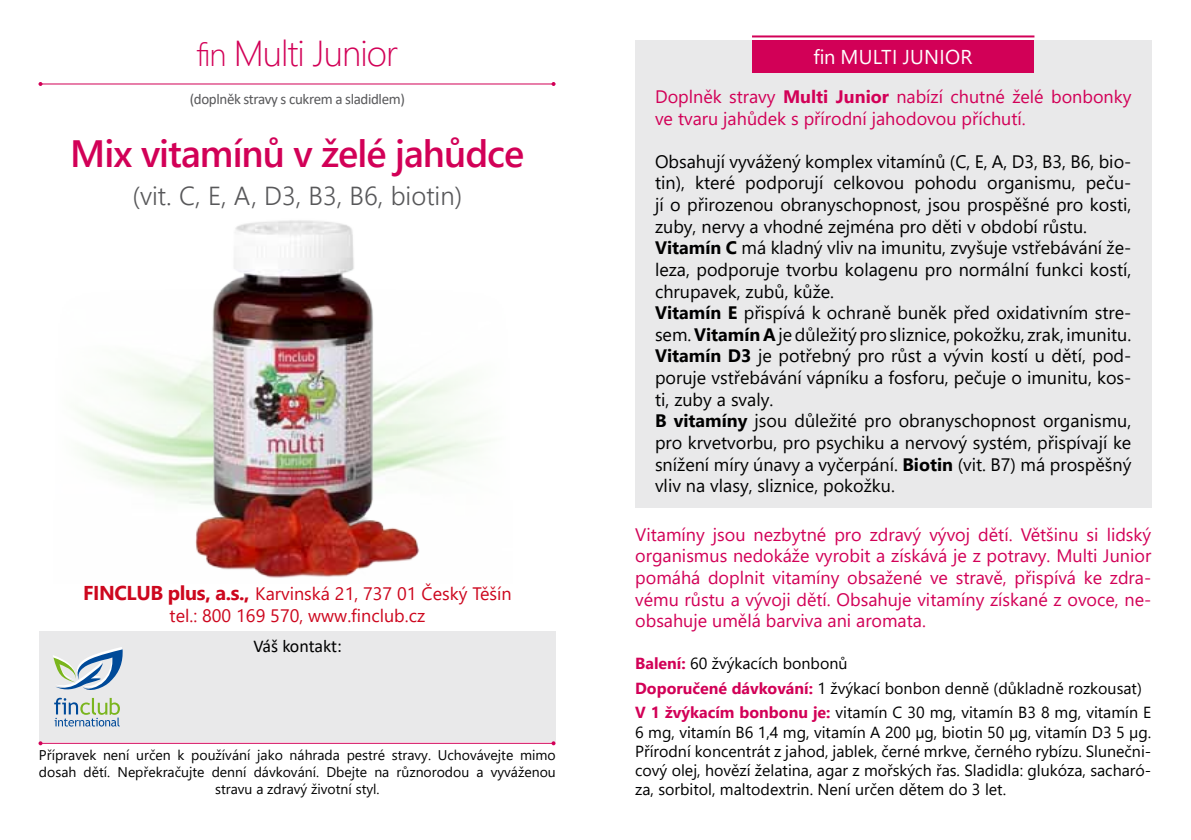
<style>
.page{position:relative;width:1191px;height:840px;background:#fff}
.page>*{position:absolute;margin:0;border:0;box-sizing:border-box;transform-origin:0 0}
.t1{font:600 38px "Segoe UI";letter-spacing:-.025em;color:#d20057}
.t2{font:300 36px "Segoe UI";letter-spacing:-.025em;color:#d20057}
.t3{font:300 26px "Segoe UI";color:#58585a}
.t4{font:20px "Segoe UI";letter-spacing:.015em;color:#fff}
.t5{font:18px/21.6px "Segoe UI";color:#000}
.t6{font:18px/21.6px "Segoe UI";color:#d20057}
.t7{font:18px/21.6px "Segoe UI";color:#cd071e;text-align:center}
.t8{font:18px "Calibri";letter-spacing:-.005em;color:#000}
.t9{font:16px/19.2px "Segoe UI";color:#000}
.t10{font:15px "Calibri";letter-spacing:-.025em;color:#58585a}
.t11{font:14px/16.8px "Segoe UI";color:#000;text-align:center}
.s1{font-size:32px}
.s2{font-weight:700}
.s3{font-weight:700;font-size:20px}
.s4{font-weight:700;color:#d20057}
</style>
<div class="page">
<div style="left:39px;top:630px;width:517px;height:111px;background:#e9e9ea"></div>
<hr style="left:41px;top:742px;width:512px;height:1px;background:#d20057">
<svg style="left:53px;top:647px;width:70px;height:79px"></svg>
<hr style="left:41px;top:83px;width:512px;height:1px;background:#d20057">
<svg style="left:39px;top:82px;width:4px;height:4px"></svg>
<svg style="left:551px;top:82px;width:4px;height:4px"></svg>
<img style="left:142px;top:220px;width:303px;height:359px">
<div style="left:635px;top:40px;width:516px;height:467px;background:#e9e9ea"></div>
<div style="left:752px;top:40px;width:282px;height:33px;background:#d20057"></div>
<hr style="left:752px;top:35px;width:282px;height:2px;background:#d20057">
<h2 class="t2" style="left:197px;top:19px;width:203px"><span class="s1">fin</span> Multi Junior</h2>
<p class="t4" style="left:813px;top:38px;width:160px">fin MULTI JUNIOR</p>
<p class="t10" style="left:190px;top:88px;width:217px">(doplněk stravy s cukrem a sladidlem)</p>
<p class="t6" style="left:655px;top:84px;width:478px">Doplněk stravy <span class="s2">Multi Junior</span> nabízí chutné želé bonbonky ve tvaru jahůdek s přírodní jahodovou příchutí.</p>
<p class="t5" style="left:655px;top:149px;width:478px">Obsahují vyvážený komplex vitamínů (C, E, A, D3, B3, B6, bio&shy;tin), které podporují celkovou pohodu organismu, peču&shy;jí o přirozenou obranyschopnost, jsou prospěšné pro kosti, zuby, nervy a vhodné zejména pro děti v období růstu.<br><span class="s2">Vitamín C</span> má kladný vliv na imunitu, zvyšuje vstřebávání že&shy;leza, podporuje tvorbu kolagenu pro normální funkci kostí, chrupavek, zubů, kůže.<br><span class="s2">Vitamín E</span> přispívá k ochraně buněk před oxidativním stre&shy;sem. <span class="s2">Vitamín A</span> je důležitý pro sliznice, pokožku, zrak, imunitu.<br><span class="s2">Vitamín D3</span> je potřebný pro růst a vývin kostí u dětí, pod&shy;poruje vstřebávání vápníku a fosforu, pečuje o imunitu, kos&shy;ti, zuby a svaly.<br><span class="s2">B vitamíny</span> jsou důležité pro obranyschopnost organismu, pro krvetvorbu, pro psychiku a nervový systém, přispívají ke snížení míry únavy a vyčerpání. <span class="s2">Biotin</span> (vit. B7) má prospěšný vliv na vlasy, sliznice, pokožku.</p>
<h1 class="t1" style="left:70px;top:118px;width:455px">Mix vitamínů v želé jahůdce</h1>
<h3 class="t3" style="left:132px;top:172px;width:331px">(vit. C, E, A, D3, B3, B6, biotin)</h3>
<p class="t7" style="left:83px;top:581px;width:430px"><span class="s3">FINCLUB plus, a.s.,</span> Karvinská 21, 737 01 Český Těšín tel.: 800 169 570, www.finclub.cz</p>
<p class="t8" style="left:253px;top:633px;width:90px">Váš kontakt:</p>
<p class="t11" style="left:39px;top:744px;width:518px">Přípravek není určen k používání jako náhrada pestré stravy. Uchovávejte mimo dosah dětí. Nepřekračujte denní dávkování. Dbejte na různorodou a vyváženou stravu a zdravý životní styl.</p>
<p class="t6" style="left:635px;top:521px;width:517px;text-align:justify">Vitamíny jsou nezbytné pro zdravý vývoj dětí. Většinu si lidský organismus nedokáže vyrobit a získává je z potravy. Multi Junior pomáhá doplnit vitamíny obsažené ve stravě, přispívá ke zdra&shy;vému růstu a vývoji dětí. Obsahuje vitamíny získané z ovoce, ne&shy;obsahuje umělá barviva ani aromata.</p>
<p class="t9" style="left:635px;top:648px;width:517px;line-height:24.8px"><span class="s4">Balení:</span> 60 žvýkacích bonbonů<br><span class="s4">Doporučené dávkování:</span> 1 žvýkací bonbon denně (důkladně rozkousat)<br><span class="s4">V 1 žvýkacím bonbonu je:</span> vitamín C 30 mg, vitamín B3 8 mg, vitamín E</p>
<p class="t9" style="left:635px;top:720px;width:517px;text-align:justify">6 mg, vitamín B6 1,4 mg, vitamín A 200 µg, biotin 50 µg, vitamín D3 5 µg.<br>Přírodní koncentrát z jahod, jablek, černé mrkve, černého rybízu. Slunečni&shy;cový olej, hovězí želatina, agar z mořských řas. Sladidla: glukóza, sacharó&shy;za, sorbitol, maltodextrin. Není určen dětem do 3 let.</p>
</div>
